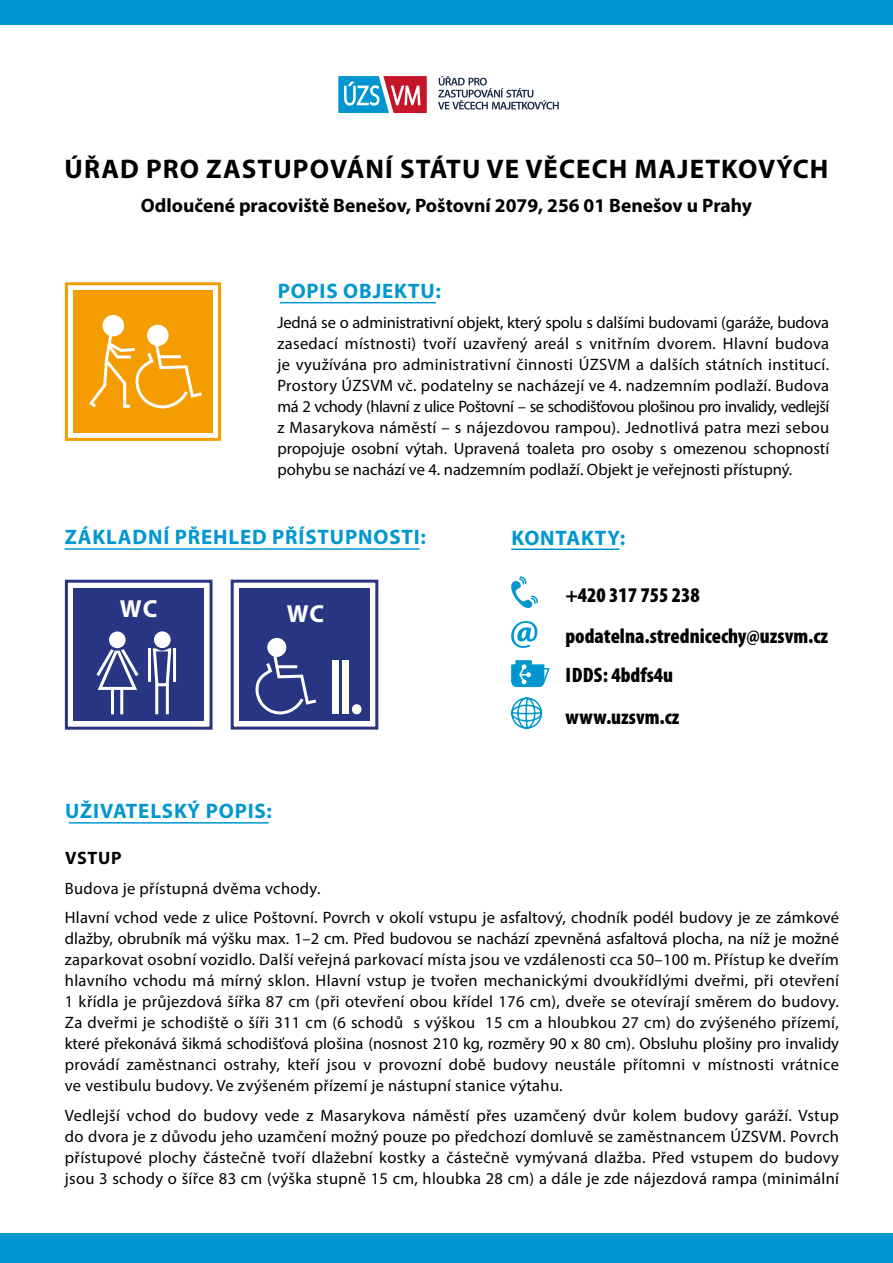
<style>
.page{position:relative;width:893px;height:1263px;background:#fff}
.page>*{position:absolute;margin:0;border:0;box-sizing:border-box;transform-origin:0 0}
.t1{font:700 27px "Myriad Pro";letter-spacing:.04em;color:#000}
.t2{font:700 24.75px "Myriad Pro";color:#fff}
.t3{font:900 condensed 21px "Myriad Pro";color:#000}
.t4{font:700 21px "Myriad Pro";letter-spacing:.04em;color:#0097d0}
.t5{font:700 19.5px "Myriad Pro";color:#000}
.t6{font:700 18px "Myriad Pro";letter-spacing:.04em;color:#000}
.t7{font:16.5px/21px "Myriad Pro";letter-spacing:.02em;color:#000;text-align:justify}
</style>
<div class="page">
<div style="left:0;top:1233px;width:893px;height:30px;background:#0097d0"></div>
<div style="left:0;top:0;width:893px;height:25px;background:#0097d0"></div>
<svg style="left:438px;top:76px;width:121px;height:34px"></svg>
<svg style="left:338px;top:76px;width:89px;height:37px"></svg>
<hr style="left:511px;top:548px;width:109px;height:2px;background:#0097d0">
<svg style="left:511px;top:621px;width:26px;height:27px"></svg>
<svg style="left:511px;top:697px;width:32px;height:32px"></svg>
<svg style="left:511px;top:576px;width:27px;height:32px"></svg>
<svg style="left:511px;top:660px;width:39px;height:28px"></svg>
<hr style="left:280px;top:302px;width:156px;height:1px;background:#0097d0">
<hr style="left:65px;top:548px;width:354px;height:2px;background:#0097d0">
<hr style="left:69px;top:822px;width:200px;height:1px;background:#0097d0">
<div style="left:65px;top:282px;width:156px;height:159px;border:3px solid #f59c00"></div>
<div style="left:73px;top:291px;width:140px;height:142px;background:#f59c00"></div>
<div style="left:147px;top:325px;width:22px;height:21px;background:#fff;border-radius:50%"></div>
<svg style="left:89px;top:331px;width:113px;height:78px"></svg>
<div style="left:103px;top:315px;width:21px;height:21px;background:#fff;border-radius:50%"></div>
<div style="left:231px;top:580px;width:147px;height:150px;border:3px solid #283583"></div>
<div style="left:239px;top:588px;width:131px;height:133px;background:#283583"></div>
<svg style="left:255px;top:645px;width:62px;height:70px"></svg>
<div style="left:267px;top:638px;width:19px;height:19px;background:#fff;border-radius:50%"></div>
<hr style="left:277px;top:665px;width:20px;height:3px;background:#fff">
<div style="left:332px;top:660px;width:7px;height:54px;background:#fff"></div>
<div style="left:352px;top:704px;width:9px;height:10px;background:#fff;border-radius:50%"></div>
<div style="left:342px;top:660px;width:7px;height:54px;background:#fff"></div>
<div style="left:65px;top:580px;width:148px;height:150px;border:3px solid #283583"></div>
<div style="left:73px;top:588px;width:131px;height:133px;background:#283583"></div>
<svg style="left:96px;top:642px;width:43px;height:73px"></svg>
<div style="left:109px;top:631px;width:17px;height:17px;background:#fff;border-radius:50%"></div>
<hr style="left:155px;top:684px;width:3px;height:30px;background:#fff">
<hr style="left:166px;top:684px;width:3px;height:30px;background:#fff">
<svg style="left:152px;top:642px;width:20px;height:46px"></svg>
<div style="left:154px;top:631px;width:17px;height:17px;background:#fff;border-radius:50%"></div>
<hr style="left:148px;top:648px;width:3px;height:34px;background:#fff">
<hr style="left:173px;top:648px;width:3px;height:34px;background:#fff">
<p class="t1" style="left:65px;top:151px;width:765px">ÚŘAD PRO ZASTUPOVÁNÍ STÁTU VE VĚCECH MAJETKOVÝCH</p>
<p class="t5" style="left:141px;top:193px;width:613px">Odloučené pracoviště Benešov, Poštovní 2079, 256 01 Benešov u Prahy</p>
<p class="t4" style="left:278px;top:277px;width:165px">POPIS OBJEKTU:</p>
<p class="t7" style="left:277px;top:311px;width:553px">Jedná se o administrativní objekt, který spolu s dalšími budovami (garáže, budova zasedací místnosti) tvoří uzavřený areál s vnitřním dvorem. Hlavní budova je využívána pro administrativní činnosti ÚZSVM a dalších státních institucí.<br>Prostory ÚZSVM vč. podatelny se nacházejí ve 4. nadzemním podlaží. Budova má 2 vchody (hlavní z ulice Poštovní – se schodišťovou plošinou pro invalidy, vedlejší z Masarykova náměstí – s nájezdovou rampou). Jednotlivá patra mezi sebou propojuje osobní výtah. Upravená toaleta pro osoby s omezenou schopností pohybu se nachází ve 4. nadzemním podlaží. Objekt je veřejnosti přístupný.</p>
<p class="t4" style="left:65px;top:523px;width:363px">ZÁKLADNÍ PŘEHLED PŘÍSTUPNOSTI:</p>
<p class="t2" style="left:120px;top:593px;width:39px">WC</p>
<p class="t2" style="left:287px;top:597px;width:39px">WC</p>
<p class="t4" style="left:511px;top:524px;width:115px">KONTAKTY:</p>
<p class="t3" style="left:565px;top:582px;width:136px">+420 317 755 238</p>
<p class="t3" style="left:565px;top:622px;width:264px">podatelna.strednicechy@uzsvm.cz</p>
<p class="t3" style="left:566px;top:661px;width:109px">IDDS: 4bdfs4u</p>
<p class="t3" style="left:565px;top:703px;width:116px">www.uzsvm.cz</p>
<p class="t4" style="left:65px;top:797px;width:208px">UŽIVATELSKÝ POPIS:</p>
<p class="t6" style="left:65px;top:847px;width:58px">VSTUP</p>
<p class="t7" style="left:65px;top:878px;width:257px">Budova je přístupná dvěma vchody.</p>
<p class="t7" style="left:65px;top:907px;width:776px">Hlavní vchod vede z ulice Poštovní. Povrch v okolí vstupu je asfaltový, chodník podél budovy je ze zámkové dlažby, obrubník má výšku max. 1–2 cm. Před budovou se nachází zpevněná asfaltová plocha, na níž je možné zaparkovat osobní vozidlo. Další veřejná parkovací místa jsou ve vzdálenosti cca 50–100 m. Přístup ke dveřím hlavního vchodu má mírný sklon. Hlavní vstup je tvořen mechanickými dvoukřídlými dveřmi, při otevření 1 křídla je průjezdová šířka 87 cm (při otevření obou křídel 176 cm), dveře se otevírají směrem do budovy.<br>Za dveřmi je schodiště o šíři 311 cm (6 schodů s výškou 15 cm a hloubkou 27 cm) do zvýšeného přízemí, které překonává šikmá schodišťová plošina (nosnost 210 kg, rozměry 90 x 80 cm). Obsluhu plošiny pro invalidy provádí zaměstnanci ostrahy, kteří jsou v provozní době budovy neustále přítomni v místnosti vrátnice ve vestibulu budovy. Ve zvýšeném přízemí je nástupní stanice výtahu.</p>
<p class="t7" style="left:65px;top:1105px;width:776px">Vedlejší vchod do budovy vede z Masarykova náměstí přes uzamčený dvůr kolem budovy garáží. Vstup do dvora je z důvodu jeho uzamčení možný pouze po předchozí domluvě se zaměstnancem ÚZSVM. Povrch přístupové plochy částečně tvoří dlažební kostky a částečně vymývaná dlažba. Před vstupem do budovy jsou 3 schody o šířce 83 cm (výška stupně 15 cm, hloubka 28 cm) a dále je zde nájezdová rampa (minimální</p>
</div>
